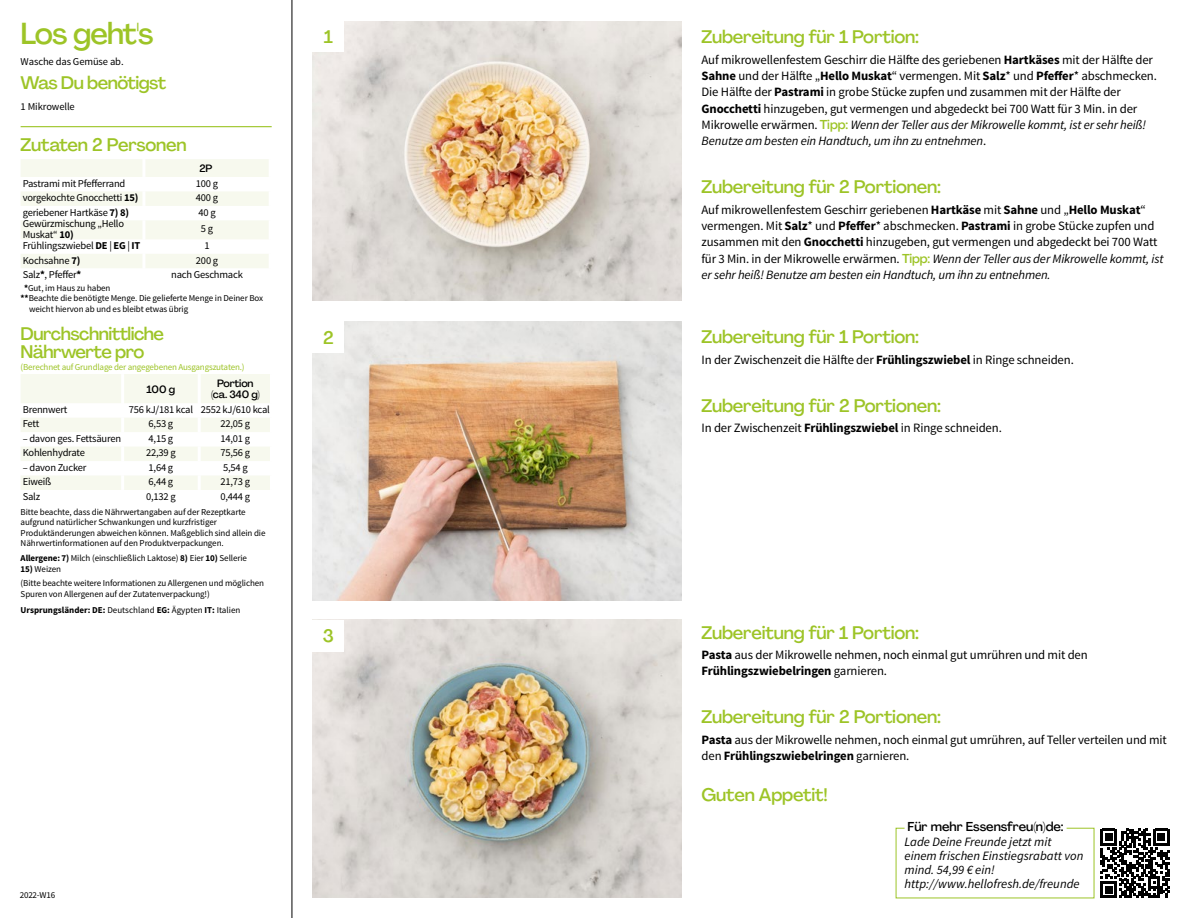
<style>
.page{position:relative;width:1188px;height:918px;background:#fff}
.page>*{position:absolute;margin:0;border:0;box-sizing:border-box;transform-origin:0 0}
.t1{font:500 30px "Agrandir";letter-spacing:-.03em;color:#9dc427}
.t2{font:500 18px "Agrandir";letter-spacing:-.01em;color:#9dc427}
.t3{font:500 18px/18px "Agrandir";letter-spacing:-.03em;color:#9dc427}
.t4{font:12.75px/16.4px "Source Sans Pro";letter-spacing:-.01em;color:#000}
.t5{font:italic 12.75px/14.2px "Source Sans Pro";color:#000}
.t6{font:500 12.75px "Agrandir";color:#000}
.t7{font:10.5px/10.5px "Source Sans Pro";letter-spacing:-.02em;color:#000}
.t8{font:500 10.5px/10.2px "Agrandir";letter-spacing:-.02em;color:#000;text-align:center}
.t9{font:9px/10.5px "Source Sans Pro";letter-spacing:-.01em;color:#000}
.t10{font:9px "Source Sans Pro";letter-spacing:-.02em;color:#9dc427}
.s1{font-weight:700}
.s2{font-family:"Agrandir";font-weight:500;color:#9dc427}
.s3{font-style:italic}
</style>
<div class="page">
<hr style="left:292px;top:0;width:1px;height:918px;background:#000">
<img style="left:312px;top:21px;width:369px;height:279px">
<img style="left:312px;top:321px;width:369px;height:279px">
<img style="left:312px;top:620px;width:369px;height:278px">
<svg style="left:1100px;top:829px;width:70px;height:69px"></svg>
<hr style="left:21px;top:126px;width:251px;height:1px;background:#9dc427">
<div style="left:21px;top:159px;width:248px;height:18px;background:#f7f9ee"></div>
<svg style="left:21px;top:192px;width:248px;height:76px"></svg>
<hr style="left:142px;top:159px;width:3px;height:18px;background:#fff">
<hr style="left:142px;top:191px;width:3px;height:15px;background:#fff">
<hr style="left:142px;top:206px;width:3px;height:14px;background:#fff">
<hr style="left:142px;top:220px;width:3px;height:19px;background:#fff">
<hr style="left:142px;top:239px;width:3px;height:15px;background:#fff">
<hr style="left:142px;top:254px;width:3px;height:14px;background:#fff">
<svg style="left:21px;top:374px;width:249px;height:116px"></svg>
<hr style="left:121px;top:374px;width:3px;height:29px;background:#fff">
<hr style="left:121px;top:403px;width:3px;height:15px;background:#fff">
<hr style="left:121px;top:418px;width:3px;height:14px;background:#fff">
<hr style="left:121px;top:432px;width:3px;height:15px;background:#fff">
<hr style="left:121px;top:447px;width:3px;height:14px;background:#fff">
<hr style="left:121px;top:461px;width:3px;height:14px;background:#fff">
<hr style="left:121px;top:475px;width:3px;height:15px;background:#fff">
<hr style="left:198px;top:374px;width:3px;height:29px;background:#fff">
<hr style="left:198px;top:403px;width:3px;height:15px;background:#fff">
<hr style="left:198px;top:418px;width:3px;height:14px;background:#fff">
<hr style="left:198px;top:432px;width:3px;height:15px;background:#fff">
<hr style="left:198px;top:447px;width:3px;height:14px;background:#fff">
<hr style="left:198px;top:461px;width:3px;height:14px;background:#fff">
<hr style="left:198px;top:475px;width:3px;height:15px;background:#fff">
<div style="left:312px;top:20px;width:32px;height:32px;background:#fff"></div>
<div style="left:312px;top:321px;width:32px;height:32px;background:#fff"></div>
<div style="left:312px;top:620px;width:32px;height:32px;background:#fff"></div>
<h1 class="t1" style="left:21px;top:15px;width:134px">Los geht's</h1>
<p class="t7" style="left:21px;top:56px;width:105px">Wasche das Gemüse ab.</p>
<h2 class="t3" style="left:21px;top:74px;width:147px">Was Du benötigst</h2>
<p class="t7" style="left:21px;top:101px;width:56px">1 Mikrowelle</p>
<h2 class="t2" style="left:21px;top:133px;width:168px">Zutaten 2 Personen</h2>
<p class="t8" style="left:200px;top:164px;width:14px">2P</p>
<p class="t7" style="left:23px;top:178px;width:104px">Pastrami mit Pfefferrand</p>
<p class="t7" style="left:196px;top:178px;width:24px">100 g</p>
<p class="t7" style="left:23px;top:193px;width:117px">vorgekochte Gnocchetti <span class="s1">15)</span></p>
<p class="t7" style="left:196px;top:193px;width:24px">400 g</p>
<p class="t7" style="left:23px;top:207px;width:108px">geriebener Hartkäse <span class="s1">7) 8)</span></p>
<p class="t7" style="left:198px;top:207px;width:19px">40 g</p>
<p class="t7" style="left:23px;top:219px;width:103px">Gewürzmischung „Hello<br>Muskat“ <span class="s1">10)</span></p>
<p class="t7" style="left:201px;top:224px;width:14px">5 g</p>
<p class="t7" style="left:23px;top:241px;width:119px">Frühlingszwiebel <span class="s1">DE</span> | <span class="s1">EG</span> | <span class="s1">IT</span></p>
<p class="t7" style="left:204px;top:241px;width:7px">1</p>
<p class="t7" style="left:23px;top:255px;width:59px">Kochsahne <span class="s1">7)</span></p>
<p class="t7" style="left:196px;top:255px;width:24px">200 g</p>
<p class="t7" style="left:23px;top:270px;width:60px">Salz<span class="s1">*</span>, Pfeffer<span class="s1">*</span></p>
<p class="t7" style="left:171px;top:269px;width:73px">nach Geschmack</p>
<p class="t9" style="left:24px;top:283px;width:88px"><span class="s1">*</span>Gut, im Haus zu haben</p>
<p class="t9" style="left:21px;top:293px;width:244px"><span class="s1">**</span>Beachte die benötigte Menge. Die gelieferte Menge in Deiner Box</p>
<p class="t9" style="left:29px;top:304px;width:161px">weicht hiervon ab und es bleibt etwas übrig</p>
<h2 class="t3" style="left:21px;top:324px;width:145px">Durchschnittliche<br>Nährwerte pro</h2>
<p class="t10" style="left:21px;top:361px;width:226px">(Berechnet auf Grundlage der angegebenen Ausgangszutaten.)</p>
<p class="t8" style="left:147px;top:384px;width:30px">100 g</p>
<p class="t8" style="left:211px;top:379px;width:50px">Portion (ca. 340 g)</p>
<p class="t7" style="left:23px;top:404px;width:46px">Brennwert</p>
<p class="t7" style="left:129px;top:404px;width:143px">756 kJ/181 kcal 2552 kJ/610 kcal</p>
<p class="t7" style="left:23px;top:419px;width:18px">Fett</p>
<p class="t7" style="left:149px;top:419px;width:26px">6,53 g</p>
<p class="t7" style="left:221px;top:419px;width:31px">22,05 g</p>
<p class="t7" style="left:23px;top:433px;width:100px">– davon ges. Fettsäuren</p>
<p class="t7" style="left:149px;top:433px;width:26px">4,15 g</p>
<p class="t7" style="left:221px;top:433px;width:31px">14,01 g</p>
<p class="t7" style="left:23px;top:448px;width:64px">Kohlenhydrate</p>
<p class="t7" style="left:146px;top:448px;width:31px">22,39 g</p>
<p class="t7" style="left:221px;top:448px;width:31px">75,56 g</p>
<p class="t7" style="left:23px;top:462px;width:65px">– davon Zucker</p>
<p class="t7" style="left:149px;top:462px;width:26px">1,64 g</p>
<p class="t7" style="left:223px;top:462px;width:26px">5,54 g</p>
<p class="t7" style="left:23px;top:477px;width:30px">Eiweiß</p>
<p class="t7" style="left:149px;top:477px;width:26px">6,44 g</p>
<p class="t7" style="left:221px;top:477px;width:31px">21,73 g</p>
<p class="t7" style="left:23px;top:491px;width:19px">Salz</p>
<p class="t7" style="left:146px;top:491px;width:31px">0,132 g</p>
<p class="t7" style="left:221px;top:491px;width:31px">0,444 g</p>
<p class="t9" style="left:21px;top:507px;width:246px">Bitte beachte, dass die Nährwertangaben auf der Rezeptkarte aufgrund natürlicher Schwankungen und kurzfristiger Produktänderungen abweichen können. Maßgeblich sind allein die Nährwertinformationen auf den Produktverpackungen.</p>
<p class="t9" style="left:21px;top:553px;width:228px"><span class="s1">Allergene: 7)</span> Milch (einschließlich Laktose) <span class="s1">8)</span> Eier <span class="s1">10)</span> Sellerie</p>
<p class="t9" style="left:21px;top:561px;width:245px;line-height:14.7px"><span class="s1">15)</span> Weizen<br>(Bitte beachte weitere Informationen zu Allergenen und möglichen</p>
<p class="t9" style="left:21px;top:586px;width:221px;line-height:16.2px">Spuren von Allergenen auf der Zutatenverpackung!)<br><span class="s1">Ursprungsländer: DE:</span> Deutschland <span class="s1">EG:</span> Ägypten <span class="s1">IT:</span> Italien</p>
<h2 class="t2" style="left:324px;top:26px;width:11px">1</h2>
<h2 class="t2" style="left:323px;top:326px;width:12px">2</h2>
<h2 class="t2" style="left:323px;top:625px;width:13px">3</h2>
<p class="t9" style="left:20px;top:890px;width:37px">2022-W16</p>
<h2 class="t2" style="left:702px;top:26px;width:219px">Zubereitung für 1 Portion:</h2>
<p class="t4" style="left:702px;top:52px;width:457px">Auf mikrowellenfestem Geschirr die Hälfte des geriebenen <span class="s1">Hartkäses</span> mit der Hälfte der <span class="s1">Sahne</span> und der Hälfte „<span class="s1">Hello Muskat</span>“ vermengen. Mit <span class="s1">Salz</span>* und <span class="s1">Pfeffer</span>* abschmecken.<br>Die Hälfte der <span class="s1">Pastrami</span> in grobe Stücke zupfen und zusammen mit der Hälfte der <span class="s1">Gnocchetti</span> hinzugeben, gut vermengen und abgedeckt bei 700 Watt für 3 Min. in der Mikrowelle erwärmen. <span class="s2">Tipp:</span> <span class="s3">Wenn der Teller aus der Mikrowelle kommt, ist er sehr heiß!<br>Benutze am besten ein Handtuch, um ihn zu entnehmen</span>.</p>
<h2 class="t2" style="left:702px;top:176px;width:241px">Zubereitung für 2 Portionen:</h2>
<p class="t4" style="left:702px;top:202px;width:464px">Auf mikrowellenfestem Geschirr geriebenen <span class="s1">Hartkäse</span> mit <span class="s1">Sahne</span> und „<span class="s1">Hello Muskat</span>“ vermengen. Mit <span class="s1">Salz</span>* und <span class="s1">Pfeffer</span>* abschmecken. <span class="s1">Pastrami</span> in grobe Stücke zupfen und zusammen mit den <span class="s1">Gnocchetti</span> hinzugeben, gut vermengen und abgedeckt bei 700 Watt für 3 Min. in der Mikrowelle erwärmen. <span class="s2">Tipp:</span> <span class="s3">Wenn der Teller aus der Mikrowelle kommt, ist er sehr heiß! Benutze am besten ein Handtuch, um ihn zu entnehmen.</span></p>
<h2 class="t2" style="left:702px;top:326px;width:219px">Zubereitung für 1 Portion:</h2>
<p class="t4" style="left:702px;top:351px;width:374px">In der Zwischenzeit die Hälfte der <span class="s1">Frühlingszwiebel</span> in Ringe schneiden.</p>
<h2 class="t2" style="left:702px;top:394px;width:241px">Zubereitung für 2 Portionen:</h2>
<p class="t4" style="left:702px;top:420px;width:302px">In der Zwischenzeit <span class="s1">Frühlingszwiebel</span> in Ringe schneiden.</p>
<h2 class="t2" style="left:702px;top:621px;width:219px">Zubereitung für 1 Portion:</h2>
<p class="t4" style="left:702px;top:647px;width:388px"><span class="s1">Pasta</span> aus der Mikrowelle nehmen, noch einmal gut umrühren und mit den<br><span class="s1">Frühlingszwiebelringen</span> garnieren.</p>
<h2 class="t2" style="left:702px;top:706px;width:241px">Zubereitung für 2 Portionen:</h2>
<p class="t4" style="left:702px;top:732px;width:467px"><span class="s1">Pasta</span> aus der Mikrowelle nehmen, noch einmal gut umrühren, auf Teller verteilen und mit den <span class="s1">Frühlingszwiebelringen</span> garnieren.</p>
<h2 class="t2" style="left:702px;top:784px;width:128px">Guten Appetit!</h2>
<p class="t6" style="left:908px;top:819px;width:157px">Für mehr Essensfreu(n)de:</p>
<p class="t5" style="left:905px;top:834px;width:180px">Lade Deine Freunde jetzt mit einem frischen Einstiegsrabatt von mind. 54,99 € ein! http://www.hellofresh.de/freunde</p>
</div>
